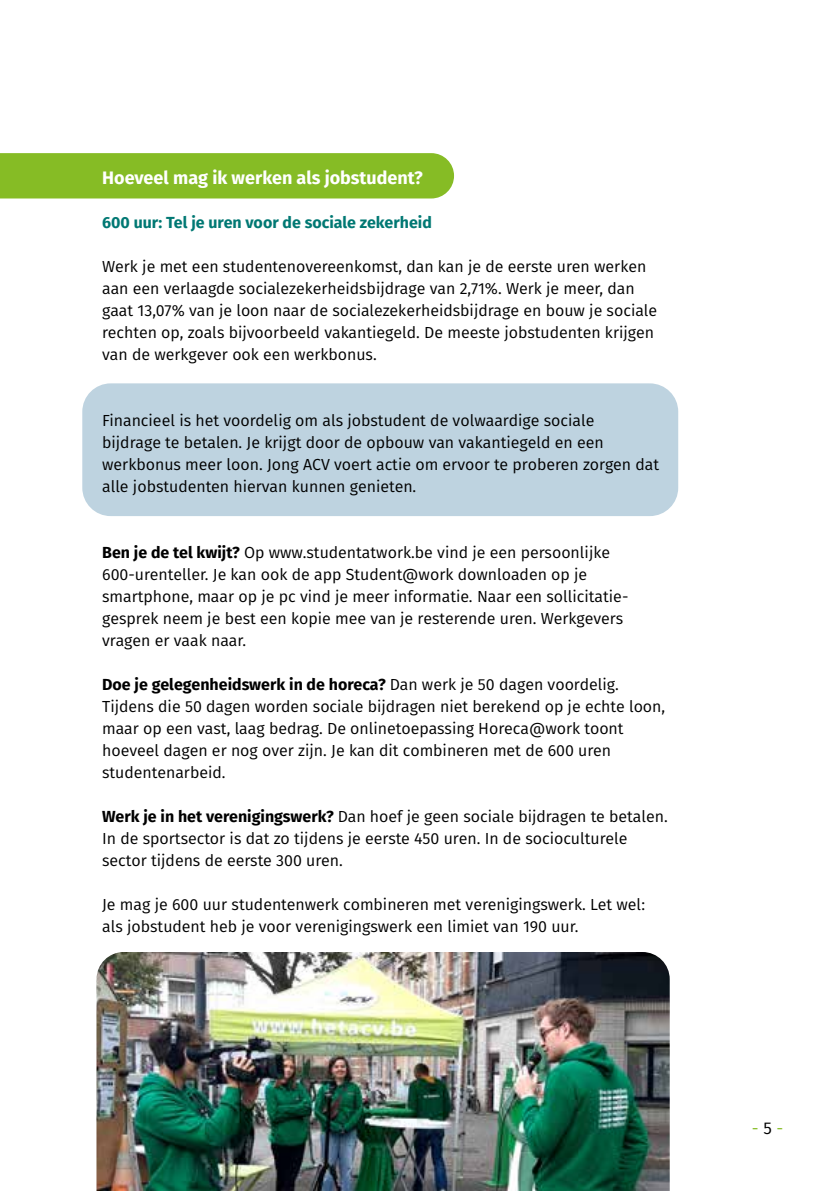
<style>
.page{position:relative;width:840px;height:1191px;background:#fff}
.page>*{position:absolute;margin:0;border:0;box-sizing:border-box;transform-origin:0 0}
.t1{font:700 18px "Fira Sans";color:#fff}
.t2{font:17px "Fira Sans";color:#86bc25}
.t3{font:16px/22px "Fira Sans";color:#000}
.t4{font:700 16px "Fira Sans";color:#007873}
.s1{font-weight:700}
.s2{color:#000}
</style>
<div class="page">
<div style="left:82px;top:383px;width:595px;height:133px;background:#bed3e0;border-radius:28px"></div>
<div style="left:1px;top:153px;width:453px;height:45px;background:#86bc25"></div>
<img style="left:0;top:0;width:1px;height:1191px">
<img style="left:96px;top:952px;width:573px;height:239px">
<p class="t1" style="left:102px;top:162px;width:322px">Hoeveel mag ik werken als jobstudent?</p>
<p class="t4" style="left:102px;top:209px;width:331px">600 uur: Tel je uren voor de sociale zekerheid</p>
<p class="t3" style="left:102px;top:255px;width:556px">Werk je met een studentenovereenkomst, dan kan je de eerste uren werken aan een verlaagde socialezekerheidsbijdrage van 2,71%. Werk je meer, dan gaat 13,07% van je loon naar de socialezekerheidsbijdrage en bouw je sociale rechten op, zoals bijvoorbeeld vakantiegeld. De meeste jobstudenten krijgen van de werkgever ook een werkbonus.</p>
<p class="t3" style="left:102px;top:409px;width:558px">Financieel is het voordelig om als jobstudent de volwaardige sociale<br>bijdrage te betalen. Je krijgt door de opbouw van vakantiegeld en een werkbonus meer loon. Jong ACV voert actie om ervoor te proberen zorgen dat alle jobstudenten hiervan kunnen genieten.</p>
<p class="t3" style="left:102px;top:541px;width:527px"><span class="s1">Ben je de tel kwijt?</span> Op www.studentatwork.be vind je een persoonlijke 600-urenteller. Je kan ook de app Student@work downloaden op je smartphone, maar op je pc vind je meer informatie. Naar een sollicitatie&shy;gesprek neem je best een kopie mee van je resterende uren. Werkgevers vragen er vaak naar.</p>
<p class="t3" style="left:102px;top:673px;width:564px"><span class="s1">Doe je gelegenheidswerk in de horeca?</span> Dan werk je 50 dagen voordelig.<br>Tijdens die 50 dagen worden sociale bijdragen niet berekend op je echte loon, maar op een vast, laag bedrag. De onlinetoepassing Horeca@work toont hoeveel dagen er nog over zijn. Je kan dit combineren met de 600 uren studentenarbeid.</p>
<p class="t3" style="left:102px;top:805px;width:566px"><span class="s1">Werk je in het verenigingswerk?</span> Dan hoef je geen sociale bijdragen te betalen.<br>In de sportsector is dat zo tijdens je eerste 450 uren. In de socioculturele sector tijdens de eerste 300 uren.</p>
<p class="t3" style="left:102px;top:893px;width:544px">Je mag je 600 uur studentenwerk combineren met verenigingswerk. Let wel: als jobstudent heb je voor verenigingswerk een limiet van 190 uur.</p>
<p class="t2" style="left:751px;top:1115px;width:33px">- <span class="s2">5</span> -</p>
</div>
